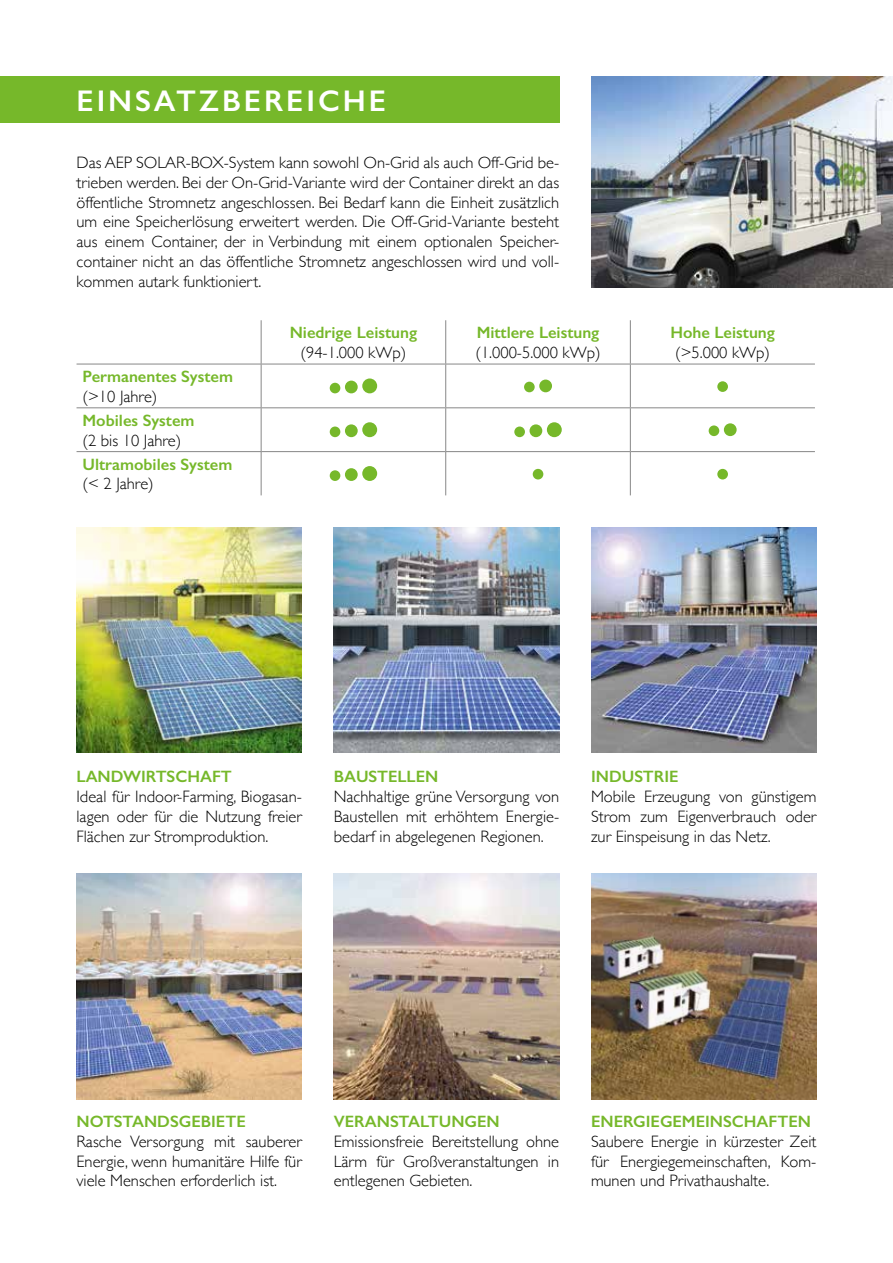
<style>
.page{position:relative;width:893px;height:1263px;background:#fff}
.page>*{position:absolute;margin:0;border:0;box-sizing:border-box;transform-origin:0 0}
.t1{font:600 30px "Gill Sans";letter-spacing:.1em;color:#fff}
.t2{font:300 16.5px/19.8px "Gill Sans";color:#000;text-align:justify}
.t3{font:600 16.5px "Gill Sans";color:#76b82a}
</style>
<div class="page">
<img style="left:77px;top:527px;width:225px;height:226px">
<img style="left:77px;top:874px;width:225px;height:225px">
<img style="left:591px;top:527px;width:225px;height:226px">
<img style="left:334px;top:874px;width:225px;height:225px">
<img style="left:334px;top:527px;width:225px;height:226px">
<img style="left:591px;top:874px;width:225px;height:225px">
<img style="left:591px;top:77px;width:302px;height:210px">
<hr style="left:261px;top:320px;width:1px;height:44px;background:#878787">
<hr style="left:445px;top:320px;width:1px;height:44px;background:#878787">
<hr style="left:630px;top:320px;width:1px;height:44px;background:#878787">
<hr style="left:77px;top:364px;width:184px;height:1px;background:#878787">
<hr style="left:261px;top:364px;width:185px;height:1px;background:#878787">
<hr style="left:261px;top:364px;width:1px;height:43px;background:#878787">
<hr style="left:446px;top:364px;width:184px;height:1px;background:#878787">
<hr style="left:445px;top:364px;width:1px;height:43px;background:#878787">
<hr style="left:630px;top:364px;width:185px;height:1px;background:#878787">
<hr style="left:630px;top:364px;width:1px;height:43px;background:#878787">
<hr style="left:77px;top:407px;width:184px;height:1px;background:#878787">
<hr style="left:261px;top:407px;width:185px;height:1px;background:#878787">
<hr style="left:261px;top:408px;width:1px;height:43px;background:#878787">
<hr style="left:446px;top:407px;width:184px;height:1px;background:#878787">
<hr style="left:445px;top:408px;width:1px;height:43px;background:#878787">
<hr style="left:630px;top:407px;width:185px;height:1px;background:#878787">
<hr style="left:630px;top:408px;width:1px;height:43px;background:#878787">
<hr style="left:77px;top:451px;width:184px;height:1px;background:#878787">
<hr style="left:261px;top:451px;width:185px;height:1px;background:#878787">
<hr style="left:261px;top:452px;width:1px;height:43px;background:#878787">
<hr style="left:446px;top:451px;width:184px;height:1px;background:#878787">
<hr style="left:445px;top:452px;width:1px;height:43px;background:#878787">
<hr style="left:630px;top:451px;width:185px;height:1px;background:#878787">
<hr style="left:630px;top:452px;width:1px;height:43px;background:#878787">
<div style="left:330px;top:383px;width:10px;height:10px;background:#76b82a;border-radius:50%"></div>
<div style="left:345px;top:381px;width:13px;height:12px;background:#76b82a;border-radius:50%"></div>
<div style="left:362px;top:378px;width:15px;height:15px;background:#76b82a;border-radius:50%"></div>
<div style="left:524px;top:382px;width:11px;height:10px;background:#76b82a;border-radius:50%"></div>
<div style="left:539px;top:380px;width:13px;height:12px;background:#76b82a;border-radius:50%"></div>
<div style="left:717px;top:381px;width:11px;height:11px;background:#76b82a;border-radius:50%"></div>
<div style="left:330px;top:426px;width:10px;height:11px;background:#76b82a;border-radius:50%"></div>
<div style="left:345px;top:424px;width:13px;height:13px;background:#76b82a;border-radius:50%"></div>
<div style="left:362px;top:422px;width:15px;height:15px;background:#76b82a;border-radius:50%"></div>
<div style="left:514px;top:426px;width:11px;height:11px;background:#76b82a;border-radius:50%"></div>
<div style="left:529px;top:424px;width:13px;height:13px;background:#76b82a;border-radius:50%"></div>
<div style="left:547px;top:422px;width:15px;height:15px;background:#76b82a;border-radius:50%"></div>
<div style="left:709px;top:425px;width:10px;height:11px;background:#76b82a;border-radius:50%"></div>
<div style="left:724px;top:423px;width:13px;height:13px;background:#76b82a;border-radius:50%"></div>
<div style="left:330px;top:470px;width:10px;height:11px;background:#76b82a;border-radius:50%"></div>
<div style="left:345px;top:468px;width:13px;height:13px;background:#76b82a;border-radius:50%"></div>
<div style="left:362px;top:466px;width:15px;height:15px;background:#76b82a;border-radius:50%"></div>
<div style="left:533px;top:469px;width:10px;height:10px;background:#76b82a;border-radius:50%"></div>
<div style="left:717px;top:469px;width:11px;height:10px;background:#76b82a;border-radius:50%"></div>
<div style="left:0;top:77px;width:559px;height:46px;background:#76b82a"></div>
<h1 class="t1" style="left:77px;top:83px;width:311px">EINSATZBEREICHE</h1>
<p class="t2" style="left:77px;top:152px;width:484px">Das AEP SOLAR-BOX-System kann sowohl On-Grid als auch Off-Grid be&shy;trieben werden. Bei der On-Grid-Variante wird der Container direkt an das öffentliche Stromnetz angeschlossen. Bei Bedarf kann die Einheit zusätzlich um eine Speicherlösung erweitert werden. Die Off-Grid-Variante besteht aus einem Container, der in Verbindung mit einem optionalen Speicher&shy;container nicht an das öffentliche Stromnetz angeschlossen wird und voll&shy;kommen autark funktioniert.</p>
<p class="t3" style="left:290px;top:323px;width:129px">Niedrige Leistung</p>
<p class="t2" style="left:301px;top:342px;width:107px">(94-1.000 kWp)</p>
<p class="t3" style="left:477px;top:323px;width:124px">Mittlere Leistung</p>
<p class="t2" style="left:475px;top:342px;width:127px">(1.000-5.000 kWp)</p>
<p class="t3" style="left:83px;top:366px;width:152px">Permanentes System</p>
<p class="t2" style="left:83px;top:386px;width:76px">(&gt;10 Jahre)</p>
<p class="t3" style="left:83px;top:410px;width:114px">Mobiles System</p>
<p class="t2" style="left:83px;top:429px;width:100px">(2 bis 10 Jahre)</p>
<p class="t3" style="left:83px;top:454px;width:151px">Ultramobiles System</p>
<p class="t2" style="left:83px;top:473px;width:73px">(&lt; 2 Jahre)</p>
<p class="t3" style="left:670px;top:323px;width:106px">Hohe Leistung</p>
<p class="t2" style="left:675px;top:342px;width:96px">(&gt;5.000 kWp)</p>
<p class="t3" style="left:77px;top:767px;width:157px">LANDWIRTSCHAFT</p>
<p class="t2" style="left:77px;top:786px;width:227px">Ideal für Indoor-Farming, Biogasan&shy;lagen oder für die Nutzung freier Flächen zur Stromproduktion.</p>
<p class="t3" style="left:334px;top:767px;width:106px">BAUSTELLEN</p>
<p class="t2" style="left:334px;top:786px;width:227px">Nachhaltige grüne Versorgung von Baustellen mit erhöhtem Energie&shy;bedarf in abgelegenen Regionen.</p>
<p class="t3" style="left:591px;top:767px;width:89px">INDUSTRIE</p>
<p class="t2" style="left:591px;top:786px;width:227px">Mobile Erzeugung von günstigem Strom zum Eigenverbrauch oder zur Einspeisung in das Netz.</p>
<p class="t3" style="left:77px;top:1111px;width:171px">NOTSTANDSGEBIETE</p>
<p class="t2" style="left:77px;top:1131px;width:227px">Rasche Versorgung mit sauberer Energie, wenn humanitäre Hilfe für viele Menschen erforderlich ist.</p>
<p class="t3" style="left:334px;top:1111px;width:168px">VERANSTALTUNGEN</p>
<p class="t2" style="left:334px;top:1131px;width:227px">Emissionsfreie Bereitstellung ohne Lärm für Großveranstaltungen in entlegenen Gebieten.</p>
<p class="t3" style="left:591px;top:1111px;width:221px">ENERGIEGEMEINSCHAFTEN</p>
<p class="t2" style="left:591px;top:1131px;width:227px">Saubere Energie in kürzester Zeit für Energiegemeinschaften, Kom&shy;munen und Privathaushalte.</p>
</div>
